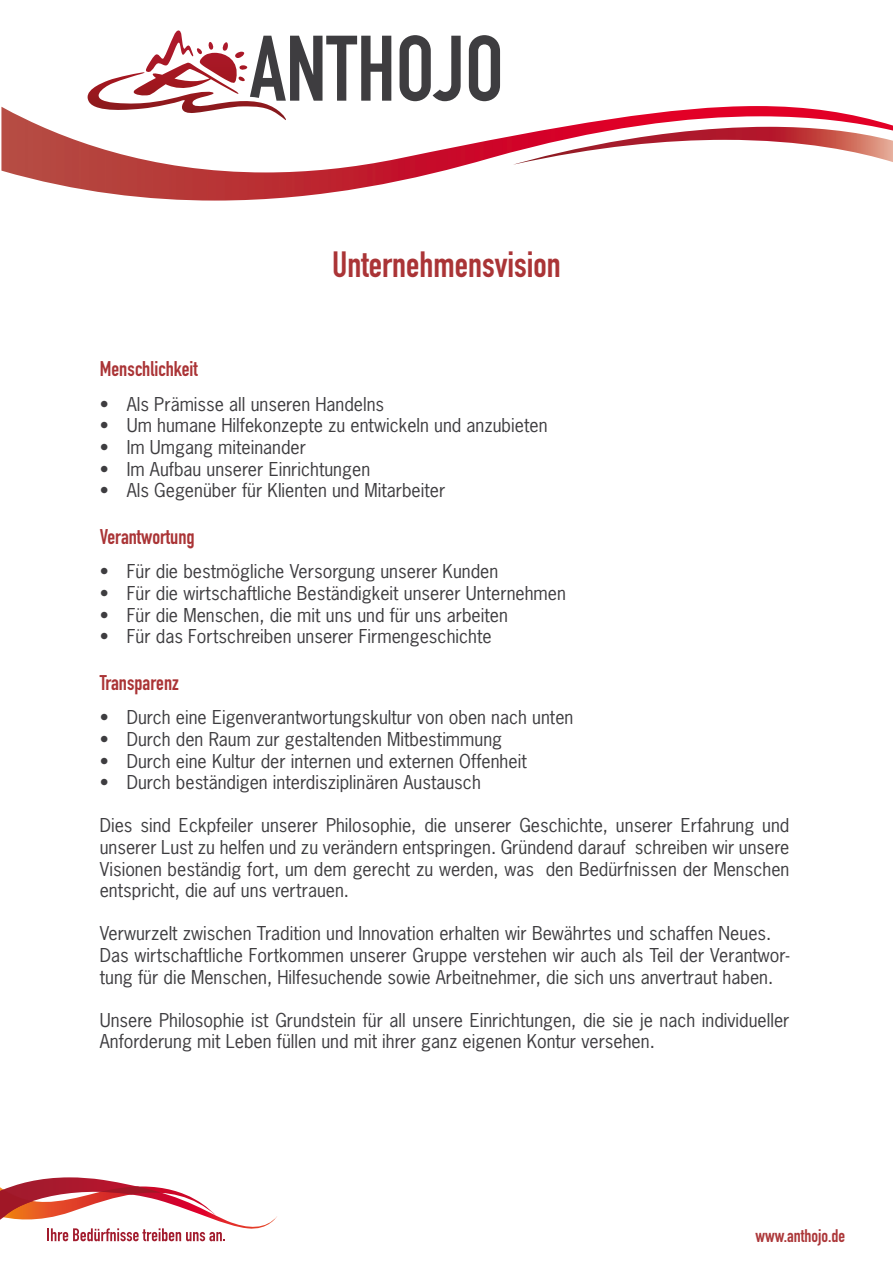
<style>
.page{position:relative;width:893px;height:1263px;background:#fff}
.page>*{position:absolute;margin:0;border:0;box-sizing:border-box;transform-origin:0 0}
.t1{font:36px "DIN Engschrift Std";color:#aa3436}
.t2{font:21px "DIN Engschrift Std";color:#aa3436}
.t3{font:18px/21.6px "News Gothic Std";color:#3e3d40}
.t4{font:18px "DIN Engschrift Std";color:#ac3739}
</style>
<div class="page">
<svg style="left:87px;top:30px;width:413px;height:76px"></svg>
<svg style="left:0;top:1177px;width:277px;height:64px"></svg>
<img style="left:1px;top:106px;width:892px;height:95px">
<img style="left:513px;top:127px;width:380px;height:38px">
<h1 class="t1" style="left:332px;top:243px;width:230px">Unternehmensvision</h1>
<p class="t2" style="left:100px;top:357px;width:100px">Menschlichkeit</p>
<p class="t3" style="left:100px;top:393px;width:286px">• Als Prämisse all unseren Handelns</p>
<p class="t3" style="left:100px;top:415px;width:449px">• Um humane Hilfekonzepte zu entwickeln und anzubieten</p>
<p class="t3" style="left:100px;top:436px;width:208px">• Im Umgang miteinander</p>
<p class="t3" style="left:100px;top:458px;width:272px">• Im Aufbau unserer Einrichtungen</p>
<p class="t3" style="left:100px;top:479px;width:347px">• Als Gegenüber für Klienten und Mitarbeiter</p>
<p class="t2" style="left:100px;top:524px;width:97px">Verantwortung</p>
<p class="t3" style="left:100px;top:561px;width:400px">• Für die bestmögliche Versorgung unserer Kunden</p>
<p class="t3" style="left:100px;top:582px;width:468px">• Für die wirtschaftliche Beständigkeit unserer Unternehmen</p>
<p class="t3" style="left:100px;top:604px;width:410px">• Für die Menschen, die mit uns und für uns arbeiten</p>
<p class="t3" style="left:100px;top:625px;width:393px">• Für das Fortschreiben unserer Firmengeschichte</p>
<p class="t2" style="left:100px;top:670px;width:81px">Transparenz</p>
<p class="t3" style="left:100px;top:707px;width:475px">• Durch eine Eigenverantwortungskultur von oben nach unten</p>
<p class="t3" style="left:100px;top:728px;width:404px">• Durch den Raum zur gestaltenden Mitbestimmung</p>
<p class="t3" style="left:100px;top:750px;width:428px">• Durch eine Kultur der internen und externen Offenheit</p>
<p class="t3" style="left:100px;top:771px;width:383px">• Durch beständigen interdisziplinären Austausch</p>
<p class="t3" style="left:100px;top:815px;width:691px;text-align:justify">Dies sind Eckpfeiler unserer Philosophie, die unserer Geschichte, unserer Erfahrung und unserer Lust zu helfen und zu verändern entspringen. Gründend darauf schreiben wir unsere Visionen beständig fort, um dem gerecht zu werden, was den Bedürfnissen der Menschen entspricht, die auf uns vertrauen.</p>
<p class="t3" style="left:100px;top:923px;width:691px">Verwurzelt zwischen Tradition und Innovation erhalten wir Bewährtes und schaffen Neues.<br>Das wirtschaftliche Fortkommen unserer Gruppe verstehen wir auch als Teil der Verantwor&shy;tung für die Menschen, Hilfesuchende sowie Arbeitnehmer, die sich uns anvertraut haben.</p>
<p class="t3" style="left:100px;top:1009px;width:691px">Unsere Philosophie ist Grundstein für all unsere Einrichtungen, die sie je nach individueller<br>Anforderung mit Leben füllen und mit ihrer ganz eigenen Kontur versehen.</p>
<p class="t4" style="left:755px;top:1225px;width:91px">www.anthojo.de</p>
</div>
